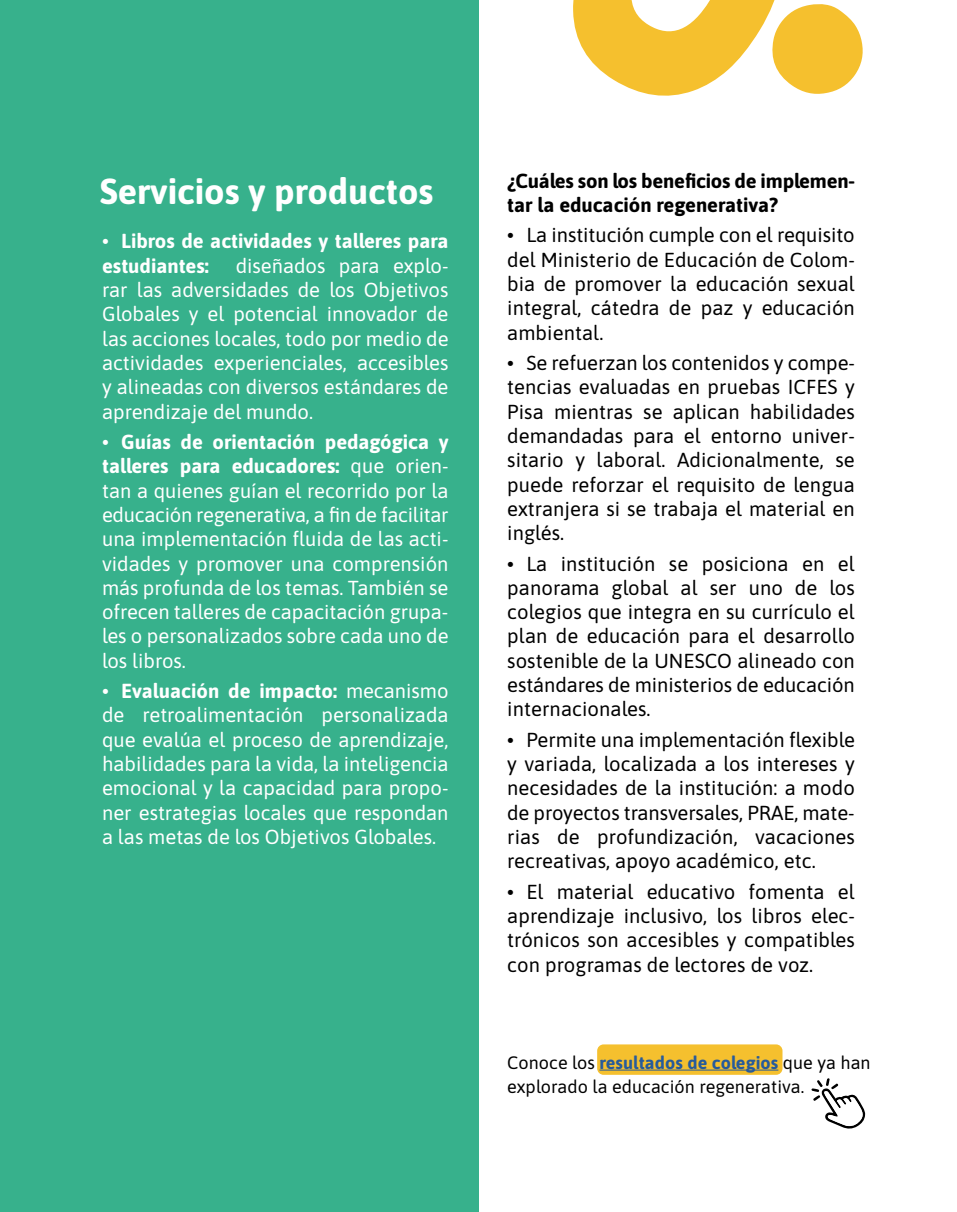
<style>
.page{position:relative;width:957px;height:1212px;background:#fff}
.page>*{position:absolute;margin:0;border:0;box-sizing:border-box;transform-origin:0 0}
.t1{font:700 36px "Asap";color:#fff}
.t2{font:20.25px/24.3px "Asap";letter-spacing:.005em;color:#000;text-align:justify}
.t3{font:20.25px/24.3px "Asap";color:#fff;text-align:justify}
.t4{font:700 20.25px/24.3px "Asap";letter-spacing:-.01em;color:#000}
.t5{font:700 20.25px/24.3px "Asap";color:#fff}
.t6{font:18px/24.3px "Asap";letter-spacing:.005em;color:#000}
.s1{font-weight:400}
.s2{font-weight:700}
.s3{font-weight:700;color:#275b9b}
</style>
<div class="page">
<div style="left:0;top:0;width:478px;height:1212px;background:#37b18c"></div>
<svg style="left:478px;top:0;width:385px;height:100px"></svg>
<div style="left:597px;top:1044px;width:185px;height:31px;background:#f5c02e;border-radius:6px"></div>
<hr style="left:599px;top:1069px;width:179px;height:1px;background:#275b9b">
<svg style="left:811px;top:1078px;width:54px;height:51px"></svg>
<h1 class="t1" style="left:100px;top:166px;width:335px">Servicios y productos</h1>
<p class="t5" style="left:102px;top:228px;width:348px"><span class="s1">•</span> Libros de actividades y talleres para estudiantes:</p>
<p class="t3" style="left:102px;top:252px;width:348px;text-indent:134px">diseñados para explo&shy;rar las adversidades de los Objetivos Globales y el potencial innovador de las acciones locales, todo por medio de actividades experienciales, accesibles y alineadas con diversos estándares de aprendizaje del mundo.</p>
<p class="t3" style="left:102px;top:429px;width:348px">• <span class="s2">Guías de orientación pedagógica y talleres para educadores:</span> que orien&shy;tan a quienes guían el recorrido por la educación regenerativa, a fin de facilitar una implementación fluida de las acti&shy;vidades y promover una comprensión más profunda de los temas. También se ofrecen talleres de capacitación grupa&shy;les o personalizados sobre cada uno de los libros.</p>
<p class="t3" style="left:102px;top:678px;width:348px">• <span class="s2">Evaluación de impacto:</span> mecanismo de retroalimentación personalizada que evalúa el proceso de aprendizaje, habilidades para la vida, la inteligencia emocional y la capacidad para propo&shy;ner estrategias locales que respondan a las metas de los Objetivos Globales.</p>
<p class="t4" style="left:507px;top:168px;width:349px">¿Cuáles son los beneficios de implemen&shy;tar la educación regenerativa?</p>
<p class="t2" style="left:507px;top:222px;width:349px">• La institución cumple con el requisito del Ministerio de Educación de Colom&shy;bia de promover la educación sexual integral, cátedra de paz y educación ambiental.</p>
<p class="t2" style="left:507px;top:350px;width:349px">• Se refuerzan los contenidos y compe&shy;tencias evaluadas en pruebas ICFES y Pisa mientras se aplican habilidades demandadas para el entorno univer&shy;sitario y laboral. Adicionalmente, se puede reforzar el requisito de lengua extranjera si se trabaja el material en inglés.</p>
<p class="t2" style="left:507px;top:550px;width:349px">• La institución se posiciona en el panorama global al ser uno de los colegios que integra en su currículo el plan de educación para el desarrollo sostenible de la UNESCO alineado con estándares de ministerios de educación internacionales.</p>
<p class="t2" style="left:507px;top:726px;width:349px">• Permite una implementación flexible y variada, localizada a los intereses y necesidades de la institución: a modo de proyectos transversales, PRAE, mate&shy;rias de profundización, vacaciones recreativas, apoyo académico, etc.</p>
<p class="t2" style="left:507px;top:878px;width:349px">• El material educativo fomenta el aprendizaje inclusivo, los libros elec&shy;trónicos son accesibles y compatibles con programas de lectores de voz.</p>
<p class="t6" style="left:507px;top:1049px;width:365px">Conoce los <span class="s3">resultados de colegios</span> que ya han explorado la educación regenerativa.</p>
</div>
